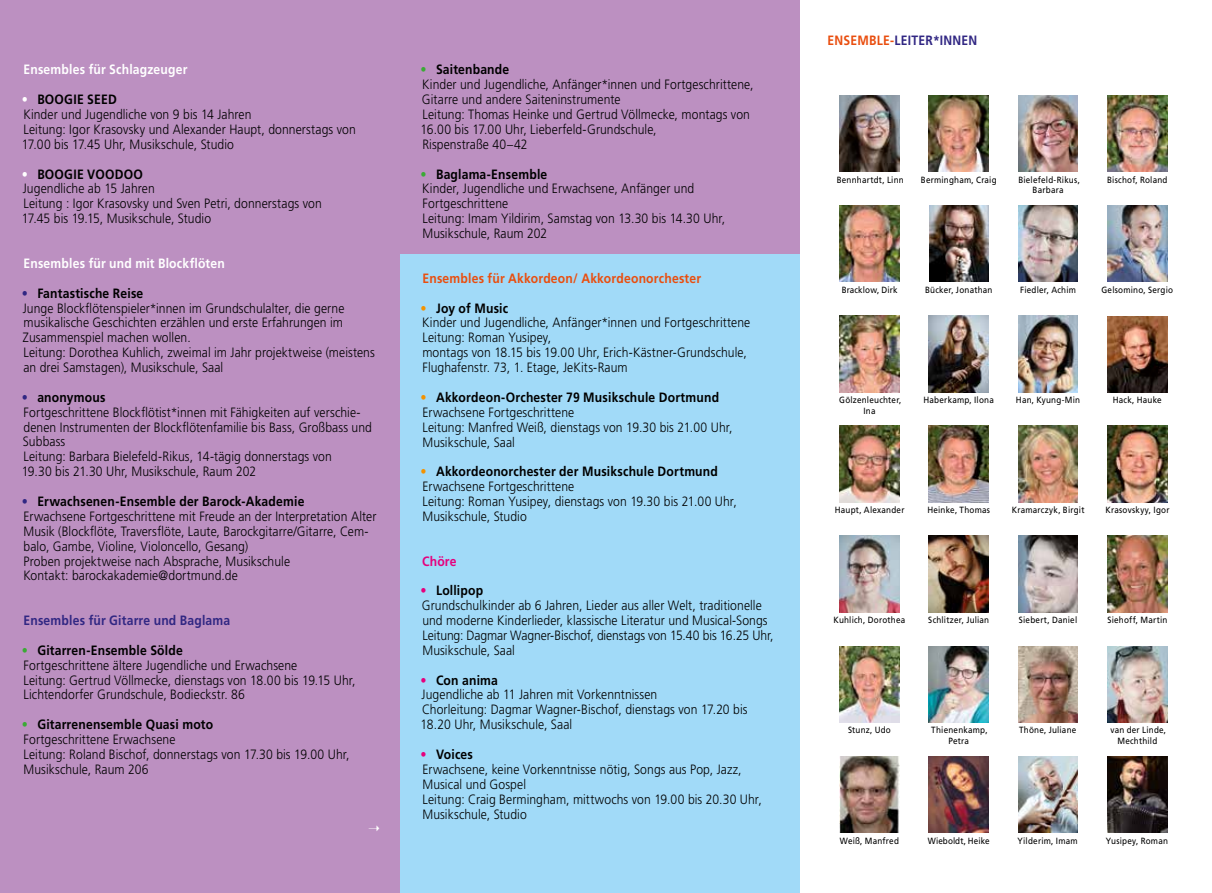
<style>
.page{position:relative;width:1212px;height:893px;background:#fff}
.page>*{position:absolute;margin:0;border:0;box-sizing:border-box;transform-origin:0 0}
.t1{font:300 13.5px/14.9px "Frutiger LT Std";letter-spacing:.005em;color:#000;scale:.9 1}
.t2{font:700 13.5px "Frutiger LT Std";letter-spacing:.015em;color:#fff;scale:.9 1}
.t3{font:700 13.5px "Frutiger LT Std";letter-spacing:.015em;color:#312783;scale:.9 1}
.t4{font:700 13.5px "Frutiger LT Std";letter-spacing:.015em;color:#e94e0f;scale:.9 1}
.t5{font:700 13.5px "Frutiger LT Std";letter-spacing:.015em;color:#e6007d;scale:.9 1}
.t6{font:9px/10.8px "Frutiger LT Std";letter-spacing:.025em;color:#000;text-align:center;scale:.9 1}
.t7{font:9px "Frutiger LT Std";letter-spacing:.005em;color:#000;scale:.9 1}
.s1{font-weight:700;color:#fff}
.s2{font-weight:700}
.s3{font-weight:700;color:#312783}
.s4{font-weight:700;color:#3aaa35}
.s5{font-weight:700;color:#f39200}
.s6{font-weight:700;color:#e6007d}
.s7{color:#e94e0f}
</style>
<div class="page">
<div style="left:387px;top:253px;width:412px;height:640px;background:#a1daf8"></div>
<div style="left:387px;top:0;width:412px;height:253px;background:#bc90c1"></div>
<div style="left:0;top:0;width:400px;height:893px;background:#bc90c1"></div>
<img style="left:839px;top:95px;width:60px;height:77px">
<img style="left:929px;top:95px;width:59px;height:77px">
<img style="left:1018px;top:95px;width:60px;height:77px">
<img style="left:1107px;top:95px;width:60px;height:77px">
<img style="left:839px;top:205px;width:60px;height:77px">
<img style="left:929px;top:205px;width:59px;height:77px">
<img style="left:1018px;top:205px;width:60px;height:77px">
<img style="left:1107px;top:205px;width:60px;height:77px">
<img style="left:839px;top:316px;width:60px;height:76px">
<img style="left:929px;top:316px;width:59px;height:76px">
<img style="left:1018px;top:316px;width:60px;height:76px">
<img style="left:1107px;top:317px;width:60px;height:75px">
<img style="left:839px;top:426px;width:60px;height:76px">
<img style="left:929px;top:426px;width:59px;height:76px">
<img style="left:1018px;top:426px;width:60px;height:76px">
<img style="left:1107px;top:426px;width:60px;height:76px">
<img style="left:839px;top:536px;width:60px;height:76px">
<img style="left:929px;top:536px;width:59px;height:76px">
<img style="left:1018px;top:536px;width:60px;height:76px">
<img style="left:1107px;top:536px;width:60px;height:76px">
<img style="left:839px;top:646px;width:60px;height:77px">
<img style="left:929px;top:646px;width:59px;height:77px">
<img style="left:1018px;top:646px;width:60px;height:77px">
<img style="left:1107px;top:646px;width:60px;height:77px">
<img style="left:839px;top:756px;width:60px;height:77px">
<img style="left:929px;top:756px;width:59px;height:77px">
<img style="left:1018px;top:756px;width:60px;height:77px">
<img style="left:1107px;top:756px;width:60px;height:77px">
<p class="t2" style="left:24px;top:62px;width:184px">Ensembles für Schlagzeuger</p>
<p class="t1" style="left:22px;top:92px;width:373px"><span class="s1">•</span> <span class="s2">BOOGIE SEED<br></span>Kinder und Jugendliche von 9 bis 14 Jahren<br>Leitung: Igor Krasovsky und Alexander Haupt, donnerstags von 17.00 bis 17.45 Uhr, Musikschule, Studio</p>
<p class="t1" style="left:22px;top:167px;width:335px"><span class="s1">•</span> <span class="s2">BOOGIE VOODOO<br></span>Jugendliche ab 15 Jahren<br>Leitung : Igor Krasovsky und Sven Petri, donnerstags von 17.45 bis 19.15, Musikschule, Studio</p>
<p class="t2" style="left:24px;top:255px;width:225px">Ensembles für und mit Blockflöten</p>
<p class="t1" style="left:22px;top:286px;width:394px"><span class="s3">•</span> <span class="s2">Fantastische Reise<br></span>Junge Blockflötenspieler*innen im Grundschulalter, die gerne musikalische Geschichten erzählen und erste Erfahrungen im Zusammenspiel machen wollen.<br>Leitung: Dorothea Kuhlich, zweimal im Jahr projektweise (meistens an drei Samstagen), Musikschule, Saal</p>
<p class="t1" style="left:22px;top:390px;width:391px"><span class="s3">•</span> <span class="s2">anonymous<br></span>Fortgeschrittene Blockflötist*innen mit Fähigkeiten auf verschie&shy;denen Instrumenten der Blockflötenfamilie bis Bass, Großbass und Subbass<br>Leitung: Barbara Bielefeld-Rikus, 14-tägig donnerstags von<br>19.30 bis 21.30 Uhr, Musikschule, Raum 202</p>
<p class="t1" style="left:22px;top:494px;width:395px"><span class="s3">•</span> <span class="s2">Erwachsenen-Ensemble der Barock-Akademie<br></span>Erwachsene Fortgeschrittene mit Freude an der Interpretation Alter Musik (Blockflöte, Traversflöte, Laute, Barockgitarre/Gitarre, Cem&shy;balo, Gambe, Violine, Violoncello, Gesang)<br>Proben projektweise nach Absprache, Musikschule<br>Kontakt: barockakademie@dortmund.de</p>
<p class="t3" style="left:24px;top:612px;width:231px">Ensembles für Gitarre und Baglama</p>
<p class="t1" style="left:22px;top:643px;width:372px"><span class="s4">•</span> <span class="s2">Gitarren-Ensemble Sölde<br></span>Fortgeschrittene ältere Jugendliche und Erwachsene<br>Leitung: Gertrud Völlmecke, dienstags von 18.00 bis 19.15 Uhr, Lichtendorfer Grundschule, Bodieckstr. 86</p>
<p class="t1" style="left:22px;top:717px;width:366px"><span class="s4">•</span> <span class="s2">Gitarrenensemble Quasi moto<br></span>Fortgeschrittene Erwachsene<br>Leitung: Roland Bischof, donnerstags von 17.30 bis 19.00 Uhr, Musikschule, Raum 206</p>
<p class="t1" style="left:421px;top:63px;width:371px"><span class="s4">•</span> <span class="s2">Saitenbande<br></span>Kinder und Jugendliche, Anfänger*innen und Fortgeschrittene, Gitarre und andere Saiteninstrumente<br>Leitung: Thomas Heinke und Gertrud Völlmecke, montags von 16.00 bis 17.00 Uhr, Lieberfeld-Grundschule,<br>Rispenstraße 40–42</p>
<p class="t1" style="left:421px;top:167px;width:340px"><span class="s4">•</span> <span class="s2">Baglama-Ensemble<br></span>Kinder, Jugendliche und Erwachsene, Anfänger und Fortgeschrittene<br>Leitung: Imam Yildirim, Samstag von 13.30 bis 14.30 Uhr, Musikschule, Raum 202</p>
<p class="t4" style="left:422px;top:270px;width:311px">Ensembles für Akkordeon/ Akkordeonorchester</p>
<p class="t1" style="left:421px;top:301px;width:368px"><span class="s5">•</span> <span class="s2">Joy of Music<br></span>Kinder und Jugendliche, Anfänger*innen und Fortgeschrittene Leitung: Roman Yusipey,<br>montags von 18.15 bis 19.00 Uhr, Erich-Kästner-Grundschule, Flughafenstr. 73, 1. Etage, JeKits-Raum</p>
<p class="t1" style="left:421px;top:390px;width:348px"><span class="s5">•</span> <span class="s2">Akkordeon-Orchester 79 Musikschule Dortmund </span>Erwachsene Fortgeschrittene<br>Leitung: Manfred Weiß, dienstags von 19.30 bis 21.00 Uhr, Musikschule, Saal</p>
<p class="t1" style="left:421px;top:464px;width:353px"><span class="s5">•</span> <span class="s2">Akkordeonorchester der Musikschule Dortmund </span>Erwachsene Fortgeschrittene<br>Leitung: Roman Yusipey, dienstags von 19.30 bis 21.00 Uhr, Musikschule, Studio</p>
<p class="t5" style="left:422px;top:553px;width:40px">Chöre</p>
<p class="t1" style="left:421px;top:583px;width:394px"><span class="s6">•</span> <span class="s2">Lollipop<br></span>Grundschulkinder ab 6 Jahren, Lieder aus aller Welt, traditionelle und moderne Kinderlieder, klassische Literatur und Musical-Songs Leitung: Dagmar Wagner-Bischof, dienstags von 15.40 bis 16.25 Uhr, Musikschule, Saal</p>
<p class="t1" style="left:421px;top:673px;width:365px"><span class="s6">•</span> <span class="s2">Con anima<br></span>Jugendliche ab 11 Jahren mit Vorkenntnissen<br>Chorleitung: Dagmar Wagner-Bischof, dienstags von 17.20 bis 18.20 Uhr, Musikschule, Saal</p>
<p class="t1" style="left:421px;top:747px;width:380px"><span class="s6">•</span> <span class="s2">Voices<br></span>Erwachsene, keine Vorkenntnisse nötig, Songs aus Pop, Jazz, Musical und Gospel<br>Leitung: Craig Bermingham, mittwochs von 19.00 bis 20.30 Uhr, Musikschule, Studio</p>
<p class="t3" style="left:827px;top:32px;width:168px"><span class="s7">ENSEMBLE-</span>LEITER*INNEN</p>
<p class="t6" style="left:837px;top:174px;width:76px">Bennhartdt, Linn</p>
<p class="t6" style="left:921px;top:174px;width:86px">Bermingham, Craig</p>
<p class="t6" style="left:1018px;top:174px;width:70px">Bielefeld-Rikus,<br>Barbara</p>
<p class="t6" style="left:1107px;top:174px;width:69px">Bischof, Roland</p>
<p class="t6" style="left:842px;top:284px;width:64px">Bracklow, Dirk</p>
<p class="t6" style="left:925px;top:284px;width:76px">Bücker, Jonathan</p>
<p class="t6" style="left:1020px;top:284px;width:64px">Fiedler, Achim</p>
<p class="t6" style="left:1101px;top:284px;width:81px">Gelsomino, Sergio</p>
<p class="t6" style="left:839px;top:394px;width:71px">Gölzenleuchter,<br>Ina</p>
<p class="t6" style="left:923px;top:394px;width:80px">Haberkamp, Ilona</p>
<p class="t6" style="left:1016px;top:394px;width:73px">Han, Kyung-Min</p>
<p class="t6" style="left:1113px;top:394px;width:56px">Hack, Hauke</p>
<p class="t6" style="left:835px;top:505px;width:79px">Haupt, Alexander</p>
<p class="t6" style="left:927px;top:505px;width:71px">Heinke, Thomas</p>
<p class="t6" style="left:1012px;top:505px;width:82px">Kramarczyk, Birgit</p>
<p class="t6" style="left:1105px;top:505px;width:73px">Krasovskyy, Igor</p>
<p class="t6" style="left:833px;top:615px;width:81px">Kuhlich, Dorothea</p>
<p class="t6" style="left:928px;top:615px;width:69px">Schlitzer, Julian</p>
<p class="t6" style="left:1019px;top:615px;width:66px">Siebert, Daniel</p>
<p class="t6" style="left:1107px;top:615px;width:68px">Siehoff, Martin</p>
<p class="t6" style="left:848px;top:725px;width:49px">Stunz, Udo</p>
<p class="t6" style="left:931px;top:725px;width:64px">Thienenkamp,<br>Petra</p>
<p class="t6" style="left:1019px;top:725px;width:65px">Thöne, Juliane</p>
<p class="t6" style="left:1110px;top:725px;width:63px">van der Linde,<br>Mechthild</p>
<p class="t6" style="left:840px;top:835px;width:67px">Weiß, Manfred</p>
<p class="t7" style="left:928px;top:835px;width:70px">Wieboldt, Heike</p>
<p class="t6" style="left:1017px;top:835px;width:68px">Yilderim, Imam</p>
<p class="t6" style="left:1106px;top:835px;width:71px">Yusipey, Roman</p>
</div>
